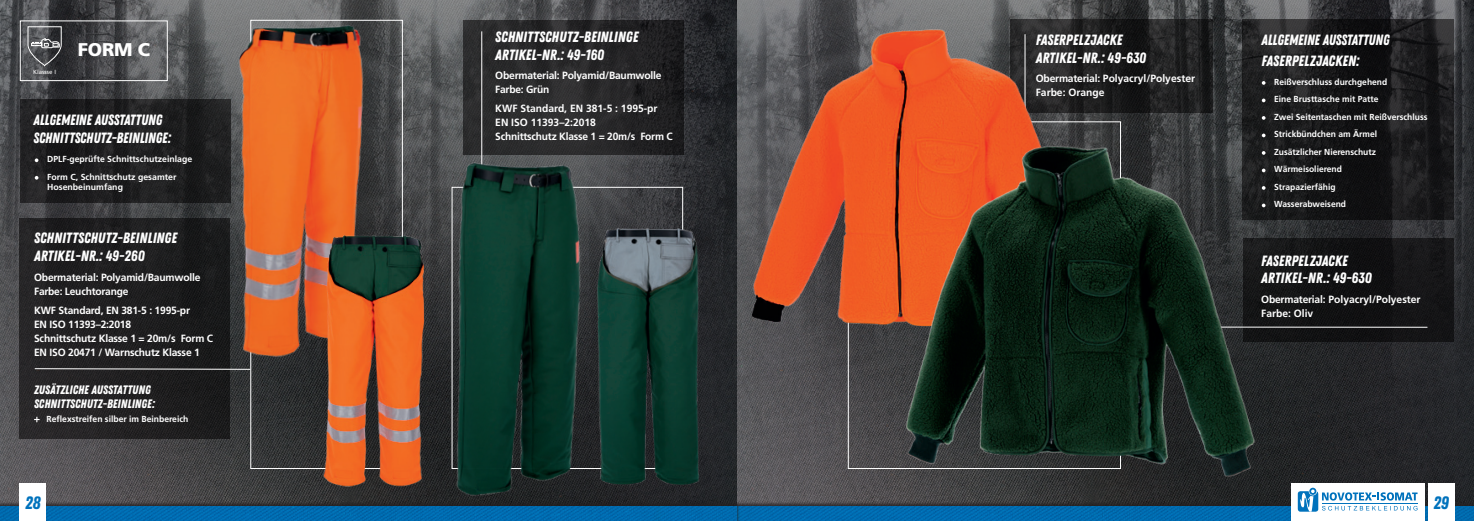
<style>
.page{position:relative;width:1474px;height:521px;background:#fff}
.page>*{position:absolute;margin:0;border:0;box-sizing:border-box;transform-origin:0 0}
.t1{font:900 18.38px "Frutiger";color:#fff}
.t2{font:17.85px "Zing Rust Demo Base";color:#0072bc}
.t3{font:14.88px/17.8px "Zing Rust Demo Base";color:#fff}
.t4{font:14.88px/17.8px "Zing Rust Demo Base";color:#fff;scale:.96 1}
.t5{font:12.25px/14.7px "Zing Rust Demo Base";color:#fff}
.t6{font:700 10.5px/14px "Frutiger";letter-spacing:-.02em;color:#fff}
.t7{font:700 10.5px/14px "Frutiger";color:#fff}
.t8{font:700 8.75px/17.5px "Frutiger";color:#fff}
.t9{font:6.04px "Frutiger";color:#fff}
</style>
<div class="page">
<img style="left:736px;top:0;width:737px;height:501px">
<div style="left:734px;top:501px;width:739px;height:20px;background:#231f20;opacity:.75"></div>
<img style="left:739px;top:506px;width:734px;height:15px">
<div style="left:1427px;top:484px;width:26px;height:37px;background:#fff"></div>
<div style="left:1290px;top:484px;width:134px;height:37px;background:#fff"></div>
<svg style="left:1297px;top:489px;width:120px;height:23px"></svg>
<svg style="left:1045px;top:20px;width:167px;height:93px;fill:#1e1f1f"></svg>
<div style="left:1243px;top:238px;width:210px;height:104px;background:#131415"></div>
<img style="left:736px;top:1px;width:309px;height:344px">
<svg style="left:1242px;top:20px;width:211px;height:200px;fill:#171819"></svg>
<svg style="left:1261px;top:81px;width:4px;height:4px"></svg>
<svg style="left:1261px;top:99px;width:4px;height:3px"></svg>
<svg style="left:1261px;top:116px;width:4px;height:4px"></svg>
<svg style="left:1261px;top:134px;width:4px;height:3px"></svg>
<svg style="left:1261px;top:151px;width:4px;height:4px"></svg>
<svg style="left:1261px;top:169px;width:4px;height:3px"></svg>
<svg style="left:1261px;top:186px;width:4px;height:4px"></svg>
<svg style="left:1261px;top:204px;width:4px;height:3px"></svg>
<img style="left:0;top:0;width:736px;height:501px">
<div style="left:0;top:501px;width:739px;height:20px;background:#231f20;opacity:.75"></div>
<div style="left:0;top:506px;width:737px;height:15px;background:#006bb0"></div>
<div style="left:20px;top:484px;width:26px;height:37px;background:#fff"></div>
<div style="left:20px;top:100px;width:211px;height:103px;background:#231f20"></div>
<div style="left:463px;top:20px;width:220px;height:135px;background:linear-gradient(to right,#303031,#201f21)"></div>
<div style="left:19px;top:219px;width:211px;height:220px;background:#231f20"></div>
<svg style="left:35px;top:158px;width:3px;height:4px"></svg>
<svg style="left:35px;top:176px;width:3px;height:4px"></svg>
<hr style="left:481px;top:31px;width:1px;height:156px;background:#fff">
<img style="left:421px;top:156px;width:189px;height:344px">
<img style="left:582px;top:220px;width:148px;height:268px">
<svg style="left:34px;top:368px;width:170px;height:2px"></svg>
<div style="left:20px;top:20px;width:148px;height:61px;border:1px solid #fff"></div>
<svg style="left:28px;top:26px;width:34px;height:42px"></svg>
<img style="left:204px;top:18px;width:200px;height:363px">
<img style="left:307px;top:230px;width:148px;height:269px">
<hr style="left:1154px;top:327px;width:273px;height:1px;background:#fff">
<img style="left:882px;top:143px;width:379px;height:344px">
<svg style="left:34px;top:417px;width:6px;height:5px"></svg>
<p class="t9" style="left:33px;top:68px;width:24px">Klassse I</p>
<h1 class="t1" style="left:78px;top:38px;width:74px">FORM C</h1>
<h3 class="t4" style="left:33px;top:111px;width:145px">ALLGEMEINE AUSSTATTUNG<br>SCHNITTSCHUTZ-BEINLINGE:</h3>
<p class="t8" style="left:47px;top:150px;width:147px">DPLF-geprüfte Schnittschutzeinlage<br>Form C, Schnittschutz gesamter</p>
<p class="t8" style="left:47px;top:178px;width:77px">Hosenbeinumfang</p>
<h3 class="t3" style="left:34px;top:229px;width:144px">SCHNITTSCHUTZ-BEINLINGE<br>ARTIKEL-NR.: 49-260</h3>
<p class="t6" style="left:34px;top:270px;width:168px">Obermaterial: Polyamid/Baumwolle<br>Farbe: Leuchtorange</p>
<p class="t6" style="left:34px;top:303px;width:180px">KWF Standard, EN 381-5 : 1995-pr<br>EN ISO 11393–2:2018<br>Schnittschutz Klasse 1 = 20m/s Form C<br>EN ISO 20471 / Warnschutz Klasse 1</p>
<h3 class="t5" style="left:34px;top:382px;width:122px">ZUSÄTZLICHE AUSSTATTUNG<br>SCHNITTSCHUTZ-BEINLINGE:</h3>
<p class="t8" style="left:47px;top:410px;width:143px">Reflexstreifen silber im Beinbereich</p>
<h2 class="t2" style="left:25px;top:492px;width:17px">28</h2>
<h3 class="t3" style="left:495px;top:28px;width:144px">SCHNITTSCHUTZ-BEINLINGE<br>ARTIKEL-NR.: 49-160</h3>
<p class="t6" style="left:495px;top:68px;width:168px">Obermaterial: Polyamid/Baumwolle<br>Farbe: Grün</p>
<p class="t7" style="left:495px;top:102px;width:179px">KWF Standard, EN 381-5 : 1995-pr<br>EN ISO 11393–2:2018<br>Schnittschutz Klasse 1 = 20m/s Form C</p>
<h3 class="t3" style="left:1035px;top:31px;width:112px">FASERPELZJACKE<br>ARTIKEL-NR.: 49-630</h3>
<p class="t7" style="left:1035px;top:72px;width:161px">Obermaterial: Polyacryl/Polyester<br>Farbe: Orange</p>
<p class="t8" style="left:1274px;top:73px;width:155px">Reißverschluss durchgehend<br>Eine Brusttasche mit Patte<br>Zwei Seitentaschen mit Reißverschluss<br>Strickbündchen am Ärmel<br>Zusätzlicher Nierenschutz<br>Wärmeisolierend<br>Strapazierfähig<br>Wasserabweisend</p>
<h3 class="t4" style="left:1261px;top:30px;width:135px;line-height:20.6px">ALLGEMEINE AUSSTATTUNG<br>FASERPELZJACKEN:</h3>
<h3 class="t3" style="left:1261px;top:251px;width:112px">FASERPELZJACKE<br>ARTIKEL-NR.: 49-630</h3>
<p class="t7" style="left:1261px;top:292px;width:161px">Obermaterial: Polyacryl/Polyester<br>Farbe: Oliv</p>
<h2 class="t2" style="left:1433px;top:492px;width:17px">29</h2>
</div>
